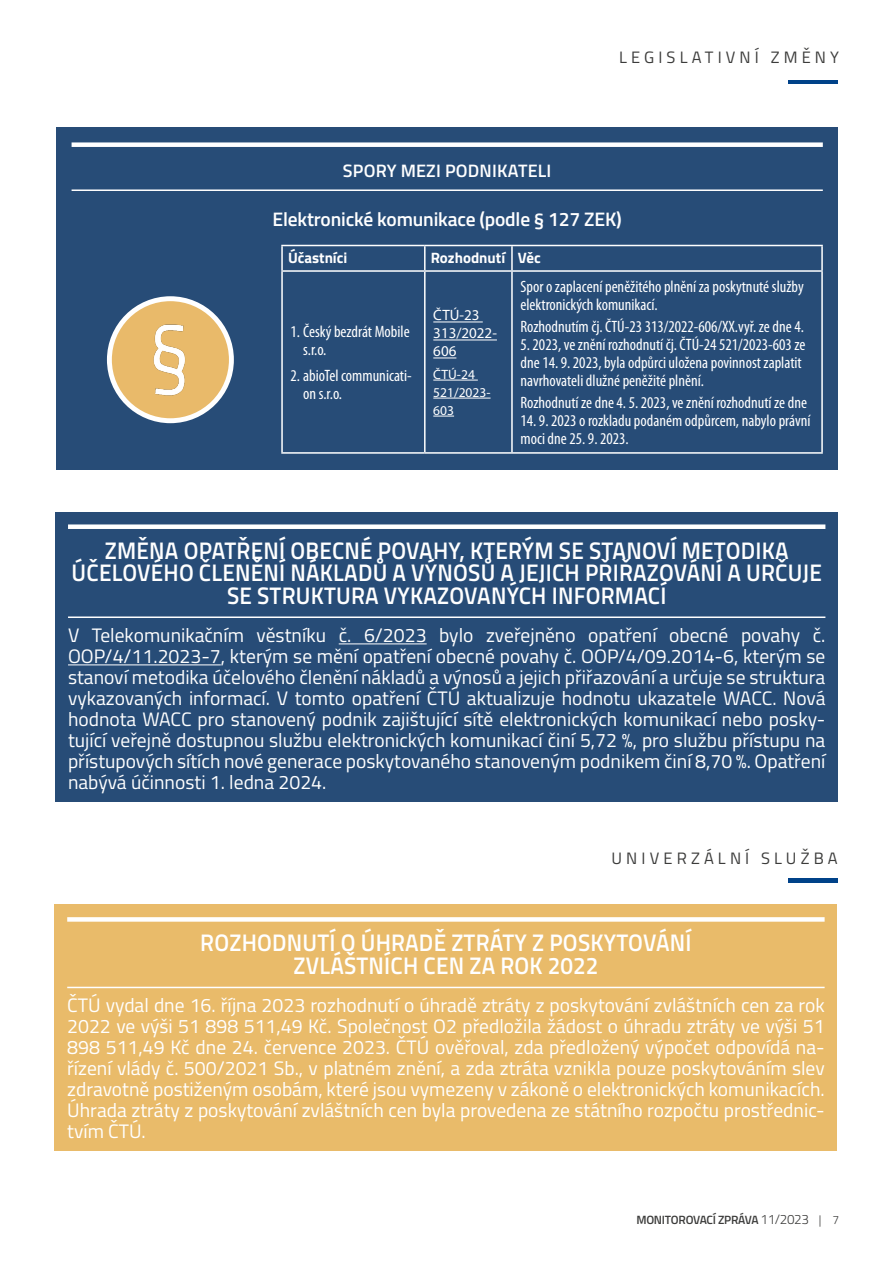
<style>
.page{position:relative;width:893px;height:1263px;background:#fff}
.page>*{position:absolute;margin:0;border:0;box-sizing:border-box;transform-origin:0 0}
.t1{font:600 24px/22.5px "Titillium";letter-spacing:.01em;color:#fff;text-align:center;scale:.94 1}
.t2{font:19.5px/21px "Titillium";color:#fff;text-align:justify}
.t3{font:600 19.5px "Titillium";letter-spacing:-.01em;color:#fff}
.t4{font:600 18px "Titillium";letter-spacing:.01em;color:#fff}
.t5{font:condensed 16.5px/18px "Myriad Pro";color:#fff}
.t6{font:16.5px "Titillium";letter-spacing:.25em;color:#3c3c3b}
.t7{font:700 15px "Titillium";color:#fff}
.t8{font:15px/18px "Myriad Pro";color:#fff}
.t9{font:13.5px/18px "Myriad Pro";color:#fff}
.t10{font:600 12px "Titillium";letter-spacing:-.02em;color:#3c3c3b}
.s1{font-weight:300;font-size:13.5px}
.s2{font-weight:300}
</style>
<div class="page">
<hr style="left:788px;top:80px;width:50px;height:4px;background:#004289">
<div style="left:55px;top:512px;width:783px;height:289px;background:#274c77"></div>
<div style="left:68px;top:524px;width:757px;height:5px;background:#fff"></div>
<hr style="left:68px;top:616px;width:757px;height:2px;background:#fff">
<hr style="left:339px;top:644px;width:88px;height:1px;background:#fff">
<hr style="left:68px;top:665px;width:153px;height:1px;background:#fff">
<div style="left:54px;top:904px;width:783px;height:247px;background:#e9bb6a"></div>
<div style="left:67px;top:917px;width:758px;height:5px;background:#fff"></div>
<hr style="left:67px;top:987px;width:758px;height:1px;background:#fff">
<div style="left:57px;top:128px;width:781px;height:342px;background:#274c77"></div>
<div style="left:72px;top:142px;width:751px;height:5px;background:#fff"></div>
<hr style="left:72px;top:189px;width:751px;height:2px;background:#fff">
<hr style="left:281px;top:245px;width:144px;height:1px;background:#fff">
<hr style="left:281px;top:246px;width:2px;height:24px;background:#fff">
<hr style="left:425px;top:245px;width:87px;height:1px;background:#fff">
<hr style="left:424px;top:246px;width:2px;height:24px;background:#fff">
<hr style="left:512px;top:245px;width:311px;height:1px;background:#fff">
<hr style="left:511px;top:246px;width:2px;height:24px;background:#fff">
<hr style="left:821px;top:246px;width:2px;height:24px;background:#fff">
<hr style="left:281px;top:270px;width:144px;height:2px;background:#fff">
<hr style="left:281px;top:272px;width:2px;height:180px;background:#fff">
<hr style="left:425px;top:270px;width:87px;height:2px;background:#fff">
<hr style="left:424px;top:272px;width:2px;height:180px;background:#fff">
<hr style="left:512px;top:270px;width:311px;height:2px;background:#fff">
<hr style="left:511px;top:272px;width:2px;height:180px;background:#fff">
<hr style="left:821px;top:272px;width:2px;height:180px;background:#fff">
<hr style="left:281px;top:452px;width:144px;height:2px;background:#fff">
<hr style="left:425px;top:452px;width:87px;height:2px;background:#fff">
<hr style="left:512px;top:452px;width:311px;height:2px;background:#fff">
<hr style="left:433px;top:322px;width:50px;height:1px;background:#fff">
<hr style="left:433px;top:340px;width:64px;height:1px;background:#fff">
<svg style="left:433px;top:358px;width:23px;height:1px"></svg>
<hr style="left:433px;top:380px;width:45px;height:1px;background:#fff">
<hr style="left:433px;top:398px;width:58px;height:1px;background:#fff">
<svg style="left:433px;top:416px;width:21px;height:1px"></svg>
<div style="left:109px;top:299px;width:122px;height:122px;background:#e9ba6a;border-radius:50%"></div>
<img style="left:153px;top:324px;width:32px;height:72px">
<div style="left:107px;top:296px;width:127px;height:127px;border:5px solid #fff;border-radius:50%"></div>
<hr style="left:788px;top:878px;width:49px;height:4px;background:#004289">
<p class="t6" style="left:619px;top:46px;width:222px">LEGISLATIVNÍ ZMĚNY</p>
<p class="t4" style="left:343px;top:157px;width:210px">SPORY MEZI PODNIKATELI</p>
<p class="t3" style="left:272px;top:204px;width:351px">Elektronické komunikace (podle § 127 ZEK)</p>
<p class="t7" style="left:288px;top:246px;width:61px">Účastníci</p>
<p class="t7" style="left:431px;top:246px;width:112px">Rozhodnutí Věc</p>
<p class="t5" style="left:303px;top:322px;width:108px;text-indent:-13px">1. Český bezdrát Mobile s.r.o.</p>
<p class="t5" style="left:303px;top:367px;width:110px;text-indent:-13px">2. abioTel communicati&shy;on s.r.o.</p>
<p class="t8" style="left:433px;top:306px;width:65px">ČTÚ-23<br>313/2022-<br>606</p>
<p class="t9" style="left:433px;top:365px;width:59px">ČTÚ-24<br>521/2023-<br>603</p>
<p class="t5" style="left:520px;top:277px;width:285px">Spor o zaplacení peněžitého plnění za poskytnuté služby elektronických komunikací.</p>
<p class="t5" style="left:520px;top:317px;width:285px">Rozhodnutím čj. ČTÚ-23 313/2022-606/XX.vyř. ze dne 4.</p>
<p class="t5" style="left:520px;top:335px;width:286px">5. 2023, ve znění rozhodnutí čj. ČTÚ-24 521/2023-603 ze dne 14. 9. 2023, byla odpůrci uložena povinnost zaplatit navrhovateli dlužné peněžité plnění.</p>
<p class="t5" style="left:520px;top:394px;width:288px">Rozhodnutí ze dne 4. 5. 2023, ve znění rozhodnutí ze dne</p>
<p class="t5" style="left:520px;top:412px;width:292px">14. 9. 2023 o rozkladu podaném odpůrcem, nabylo právní moci dne 25. 9. 2023.</p>
<p class="t1" style="left:72px;top:538px;width:800px">ZMĚNA OPATŘENÍ OBECNÉ POVAHY, KTERÝM SE STANOVÍ METODIKA<br>ÚČELOVÉHO ČLENĚNÍ NÁKLADŮ A VÝNOSŮ A JEJICH PŘIŘAZOVÁNÍ A URČUJE<br>SE STRUKTURA VYKAZOVANÝCH INFORMACÍ</p>
<p class="t2" style="left:68px;top:623px;width:759px">V Telekomunikačním věstníku č. 6/2023 bylo zveřejněno opatření obecné povahy č.<br>OOP/4/11.2023-7, kterým se mění opatření obecné povahy č. OOP/4/09.2014-6, kterým se stanoví metodika účelového členění nákladů a výnosů a jejich přiřazování a určuje se struktura vykazovaných informací. V tomto opatření ČTÚ aktualizuje hodnotu ukazatele WACC. Nová hodnota WACC pro stanovený podnik zajištující sítě elektronických komunikací nebo posky&shy;tující veřejně dostupnou službu elektronických komunikací činí 5,72 %, pro službu přístupu na přístupových sítích nové generace poskytovaného stanoveným podnikem činí 8,70 %. Opatření nabývá účinnosti 1. ledna 2024.</p>
<p class="t6" style="left:612px;top:846px;width:228px">UNIVERZÁLNÍ SLUŽBA</p>
<p class="t1" style="left:200px;top:930px;width:524px">ROZHODNUTÍ O ÚHRADĚ ZTRÁTY Z POSKYTOVÁNÍ<br>ZVLÁŠTNÍCH CEN ZA ROK 2022</p>
<p class="t2" style="left:67px;top:994px;width:759px">ČTÚ vydal dne 16. října 2023 rozhodnutí o úhradě ztráty z poskytování zvláštních cen za rok 2022 ve výši 51 898 511,49 Kč. Společnost O2 předložila žádost o úhradu ztráty ve výši 51<br>898 511,49 Kč dne 24. července 2023. ČTÚ ověřoval, zda předložený výpočet odpovídá na&shy;řízení vlády č. 500/2021 Sb., v platném znění, a zda ztráta vznikla pouze poskytováním slev zdravotně postiženým osobám, které jsou vymezeny v zákoně o elektronických komunikacích.<br>Úhrada ztráty z poskytování zvláštních cen byla provedena ze státního rozpočtu prostřednic&shy;tvím ČTÚ.</p>
<p class="t10" style="left:636px;top:1211px;width:204px">MONITOROVACÍ ZPRÁVA <span class="s1">11/2023</span> <span class="s2">| 7</span></p>
</div>
